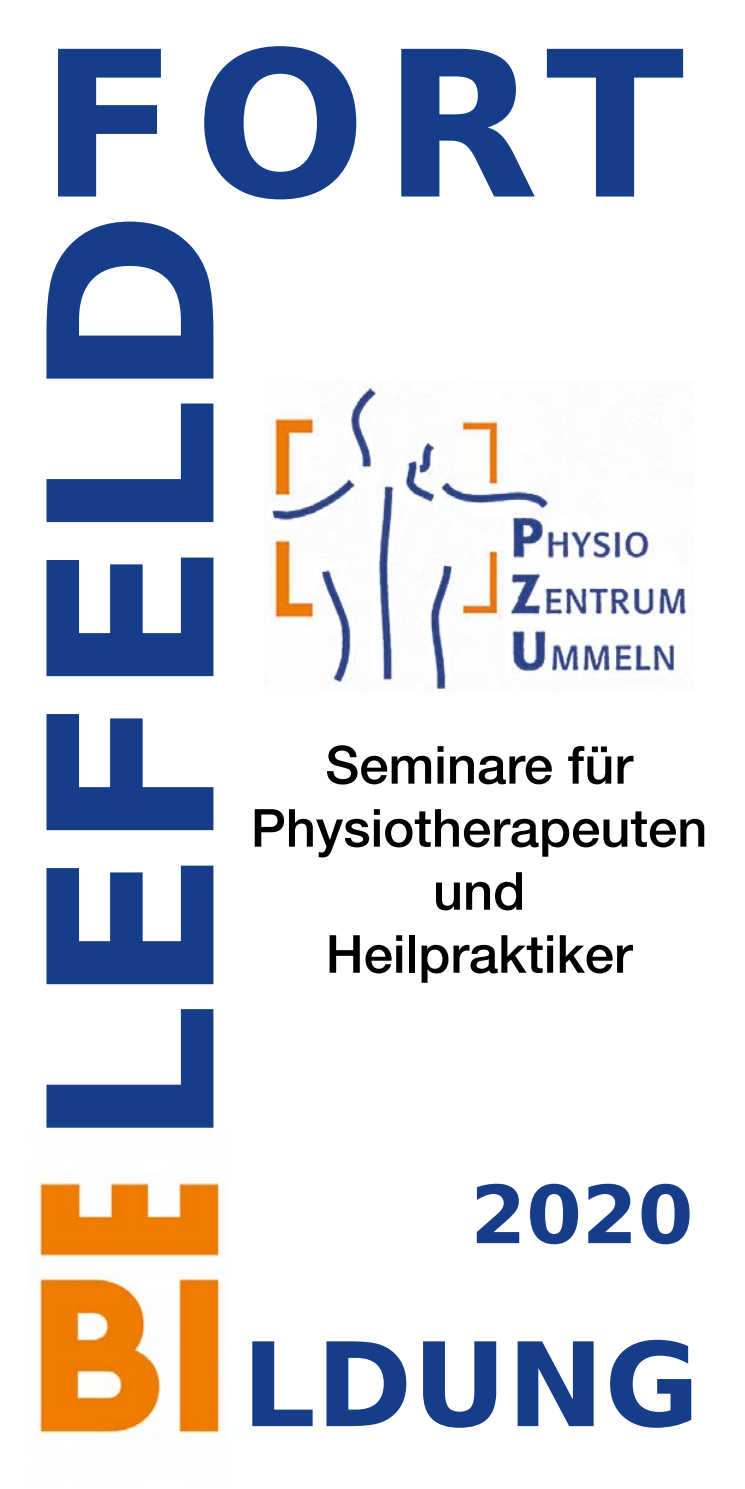
<style>
.page{position:relative;width:745px;height:1489px;background:#fff}
.page>*{position:absolute;margin:0;border:0;box-sizing:border-box;transform-origin:0 0}
.t1{font:700 228.75px "DejaVu Sans";letter-spacing:-.01em;color:#153d8a}
.t2{font:700 202.5px "DejaVu Sans";color:#153d8a}
.t3{font:700 116.25px "DejaVu Sans";color:#153d8a}
.t4{font:700 80px "DejaVu Sans";color:#153d8a}
.t5{font:500 52.5px "Helvetica Neue";color:#000}
</style>
<div class="page">
<img style="left:29px;top:1174px;width:194px;height:260px">
<img style="left:266px;top:386px;width:420px;height:306px">
<p class="t2" style="left:39px;top:-41px;width:645px">FORT</p>
<p class="t1" style="left:-55px;top:1148px;width:940px;rotate:-90deg">LEFELD</p>
<p class="t5" style="left:325px;top:733px;width:309px">Seminare für</p>
<p class="t5" style="left:250px;top:796px;width:458px">Physiotherapeuten</p>
<p class="t5" style="left:432px;top:859px;width:94px">und</p>
<p class="t5" style="left:325px;top:922px;width:308px">Heilpraktiker</p>
<p class="t4" style="left:470px;top:1149px;width:224px">2020</p>
<p class="t3" style="left:241px;top:1289px;width:459px">LDUNG</p>
</div>
